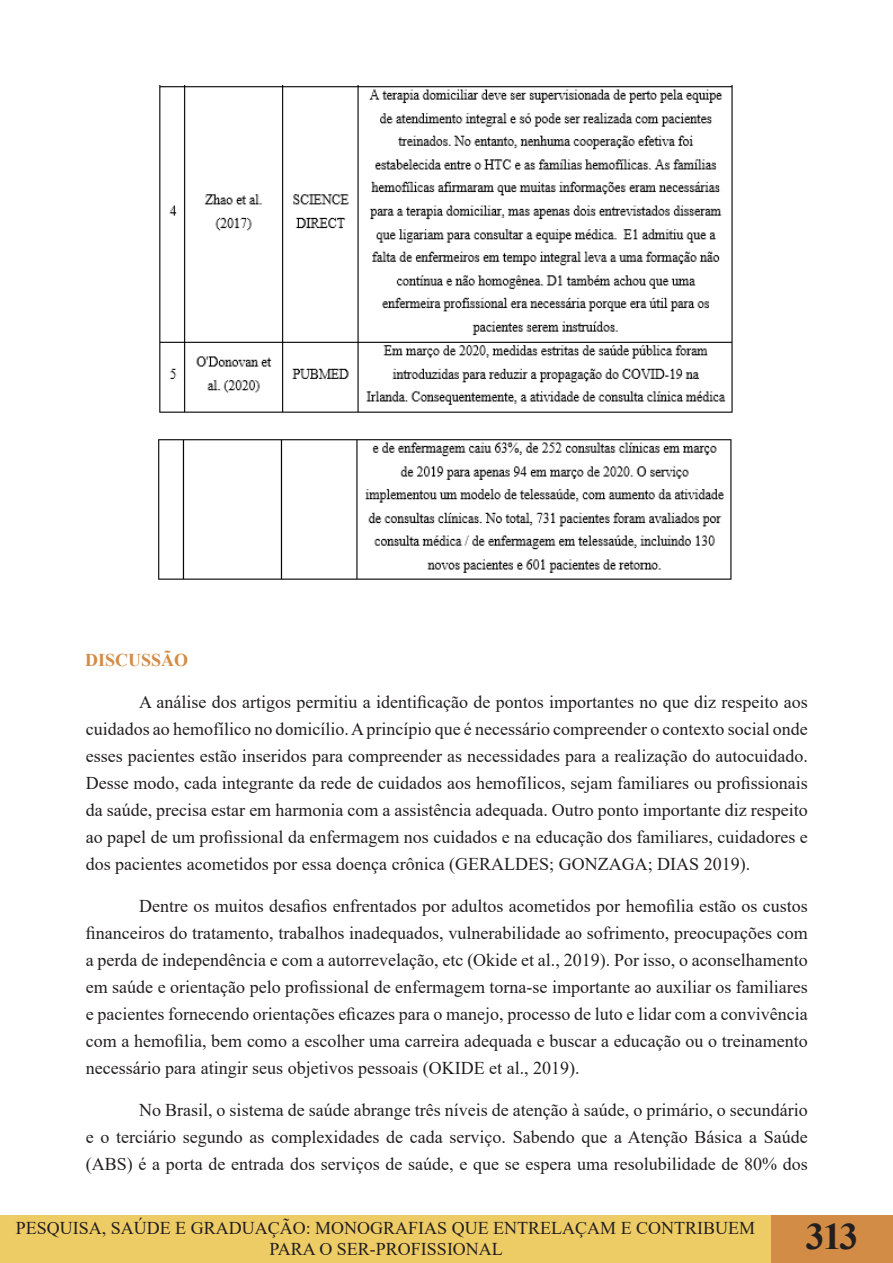
<style>
.page{position:relative;width:893px;height:1263px;background:#fff}
.page>*{position:absolute;margin:0;border:0;box-sizing:border-box;transform-origin:0 0}
.t1{font:700 37.5px "Times New Roman";color:#231f20}
.t2{font:18px/27px "Times New Roman";color:#231f20;text-align:justify}
.t3{font:700 18px "Times New Roman";color:#d38c45}
</style>
<div class="page">
<div style="left:0;top:1215px;width:893px;height:48px;background:#eecc65"></div>
<div style="left:771px;top:1215px;width:122px;height:48px;background:#d38c45"></div>
<img style="left:159px;top:85px;width:574px;height:328px">
<img style="left:158px;top:439px;width:574px;height:141px">
<p class="t3" style="left:85px;top:647px;width:105px">DISCUSSÃO</p>
<p class="t2" style="left:86px;top:687px;width:724px;text-indent:53px">A análise dos artigos permitiu a identificação de pontos importantes no que diz respeito aos cuidados ao hemofílico no domicílio. A princípio que é necessário compreender o contexto social onde esses pacientes estão inseridos para compreender as necessidades para a realização do autocuidado.<br>Desse modo, cada integrante da rede de cuidados aos hemofílicos, sejam familiares ou profissionais da saúde, precisa estar em harmonia com a assistência adequada. Outro ponto importante diz respeito ao papel de um profissional da enfermagem nos cuidados e na educação dos familiares, cuidadores e dos pacientes acometidos por essa doença crônica (GERALDES; GONZAGA; DIAS 2019).</p>
<p class="t2" style="left:86px;top:891px;width:724px;text-indent:53px">Dentre os muitos desafios enfrentados por adultos acometidos por hemofilia estão os custos financeiros do tratamento, trabalhos inadequados, vulnerabilidade ao sofrimento, preocupações com a perda de independência e com a autorrevelação, etc (Okide et al., 2019). Por isso, o aconselhamento em saúde e orientação pelo profissional de enfermagem torna-se importante ao auxiliar os familiares e pacientes fornecendo orientações eficazes para o manejo, processo de luto e lidar com a convivência com a hemofilia, bem como a escolher uma carreira adequada e buscar a educação ou o treinamento necessário para atingir seus objetivos pessoais (OKIDE et al., 2019).</p>
<p class="t2" style="left:86px;top:1095px;width:724px;text-indent:53px">No Brasil, o sistema de saúde abrange três níveis de atenção à saúde, o primário, o secundário e o terciário segundo as complexidades de cada serviço. Sabendo que a Atenção Básica a Saúde (ABS) é a porta de entrada dos serviços de saúde, e que se espera uma resolubilidade de 80% dos</p>
<p class="t2" style="left:16px;top:1217px;width:741px;line-height:21px;text-align:center">PESQUISA, SAÚDE E GRADUAÇÃO: MONOGRAFIAS QUE ENTRELAÇAM E CONTRIBUEM<br>PARA O SER-PROFISSIONAL</p>
<h1 class="t1" style="left:806px;top:1209px;width:54px">313</h1>
</div>
